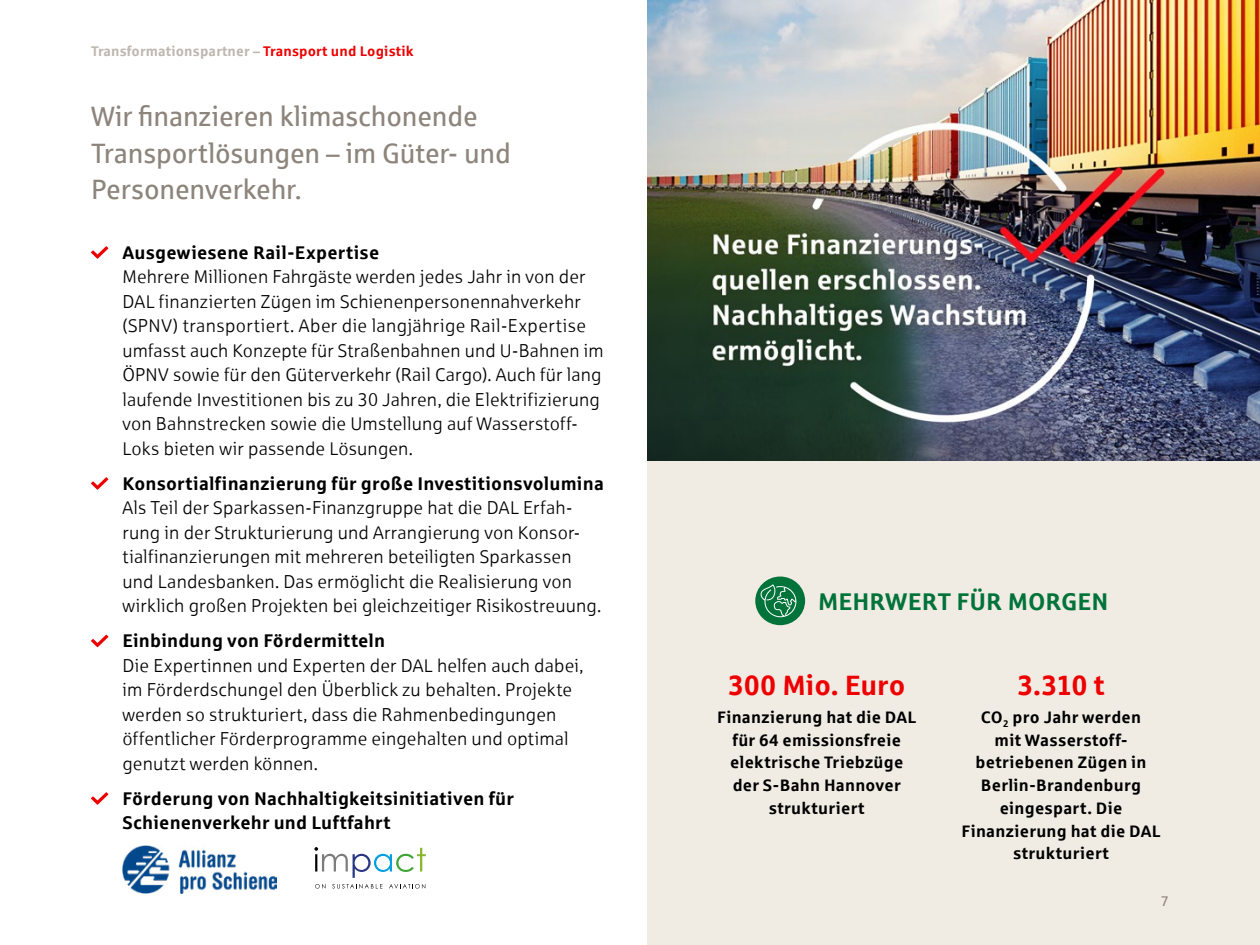
<style>
.page{position:relative;width:1260px;height:945px;background:#fff}
.page>*{position:absolute;margin:0;border:0;box-sizing:border-box;transform-origin:0 0}
.t1{font:28px/36.8px "Sparkasse Rg";letter-spacing:-.005em;color:#8d857c}
.t2{font:700 28px "Sparkasse Rg";letter-spacing:-.005em;color:#e00}
.t3{font:700 24.32px "Sparkasse Rg";color:#00733a}
.t4{font:18.38px/24.5px "Sparkasse Lt";letter-spacing:.01em;color:#000}
.t5{font:700 18.38px/24.5px "Sparkasse Rg";letter-spacing:.01em;color:#000}
.t6{font:700 16.62px/22.8px "Sparkasse Rg";letter-spacing:.015em;color:#000;text-align:center}
.t7{font:700 14px "Sparkasse Rg";letter-spacing:.01em;color:#bdb7b0}
.t8{font:14px "Sparkasse Rg";color:#8d857c}
.s1{color:#e00}
</style>
<div class="page">
<div style="left:648px;top:0;width:612px;height:945px;background:#f0ece4"></div>
<div style="left:755px;top:577px;width:50px;height:48px;background:#00733a;border-radius:50%"></div>
<svg style="left:760px;top:584px;width:36px;height:33px"></svg>
<img style="left:648px;top:0;width:612px;height:460px">
<svg style="left:91px;top:246px;width:17px;height:13px"></svg>
<svg style="left:91px;top:477px;width:17px;height:13px"></svg>
<svg style="left:91px;top:635px;width:17px;height:12px"></svg>
<svg style="left:91px;top:792px;width:17px;height:13px"></svg>
<img style="left:123px;top:846px;width:153px;height:47px">
<svg style="left:314px;top:847px;width:112px;height:31px"></svg>
<svg style="left:315px;top:884px;width:10px;height:5px"></svg>
<svg style="left:332px;top:884px;width:51px;height:5px"></svg>
<svg style="left:389px;top:884px;width:36px;height:5px"></svg>
<p class="t7" style="left:91px;top:42px;width:324px">Transformationspartner – <span class="s1">Transport und Logistik</span></p>
<h1 class="t1" style="left:91px;top:97px;width:421px">Wir finanzieren klimaschonende<br>Transportlösungen – im Güter- und<br>Personenverkehr.</h1>
<p class="t5" style="left:122px;top:239px;width:258px">Ausgewiesene Rail-Expertise</p>
<p class="t4" style="left:122px;top:264px;width:483px">Mehrere Millionen Fahrgäste werden jedes Jahr in von der DAL finanzierten Zügen im Schienenpersonennahverkehr (SPNV) transportiert. Aber die langjährige Rail-Expertise umfasst auch Konzepte für Straßenbahnen und U-Bahnen im ÖPNV sowie für den Güterverkehr (Rail Cargo). Auch für lang laufende Investitionen bis zu 30 Jahren, die Elektrifizierung von Bahnstrecken sowie die Umstellung auf Wasserstoff-Loks bieten wir passende Lösungen.</p>
<p class="t5" style="left:122px;top:470px;width:483px">Konsortialfinanzierung für große Investitionsvolumina</p>
<p class="t4" style="left:122px;top:495px;width:480px">Als Teil der Sparkassen-Finanzgruppe hat die DAL Erfah&shy;rung in der Strukturierung und Arrangierung von Konsor&shy;tialfinanzierungen mit mehreren beteiligten Sparkassen und Landesbanken. Das ermöglicht die Realisierung von wirklich großen Projekten bei gleichzeitiger Risikostreuung.</p>
<p class="t5" style="left:122px;top:628px;width:264px">Einbindung von Fördermitteln</p>
<p class="t4" style="left:122px;top:653px;width:462px">Die Expertinnen und Experten der DAL helfen auch dabei, im Förderdschungel den Überblick zu behalten. Projekte werden so strukturiert, dass die Rahmenbedingungen öffentlicher Förderprogramme eingehalten und optimal genutzt werden können.</p>
<p class="t5" style="left:122px;top:785px;width:393px">Förderung von Nachhaltigkeitsinitiativen für<br>Schienenverkehr und Luftfahrt</p>
<h2 class="t3" style="left:818px;top:586px;width:292px">MEHRWERT FÜR MORGEN</h2>
<h1 class="t2" style="left:728px;top:667px;width:179px">300 Mio. Euro</h1>
<p class="t6" style="left:717px;top:705px;width:200px">Finanzierung hat die DAL für 64 emissionsfreie elektrische Triebzüge der S-Bahn Hannover strukturiert</p>
<h1 class="t2" style="left:1017px;top:667px;width:89px">3.310 t</h1>
<p class="t6" style="left:962px;top:705px;width:200px">CO<sub>2</sub> pro Jahr werden<br>mit Wasserstoff&shy;betriebenen Zügen in<br>Berlin-Brandenburg eingespart. Die<br>Finanzierung hat die DAL strukturiert</p>
<p class="t8" style="left:1161px;top:893px;width:10px">7</p>
</div>
